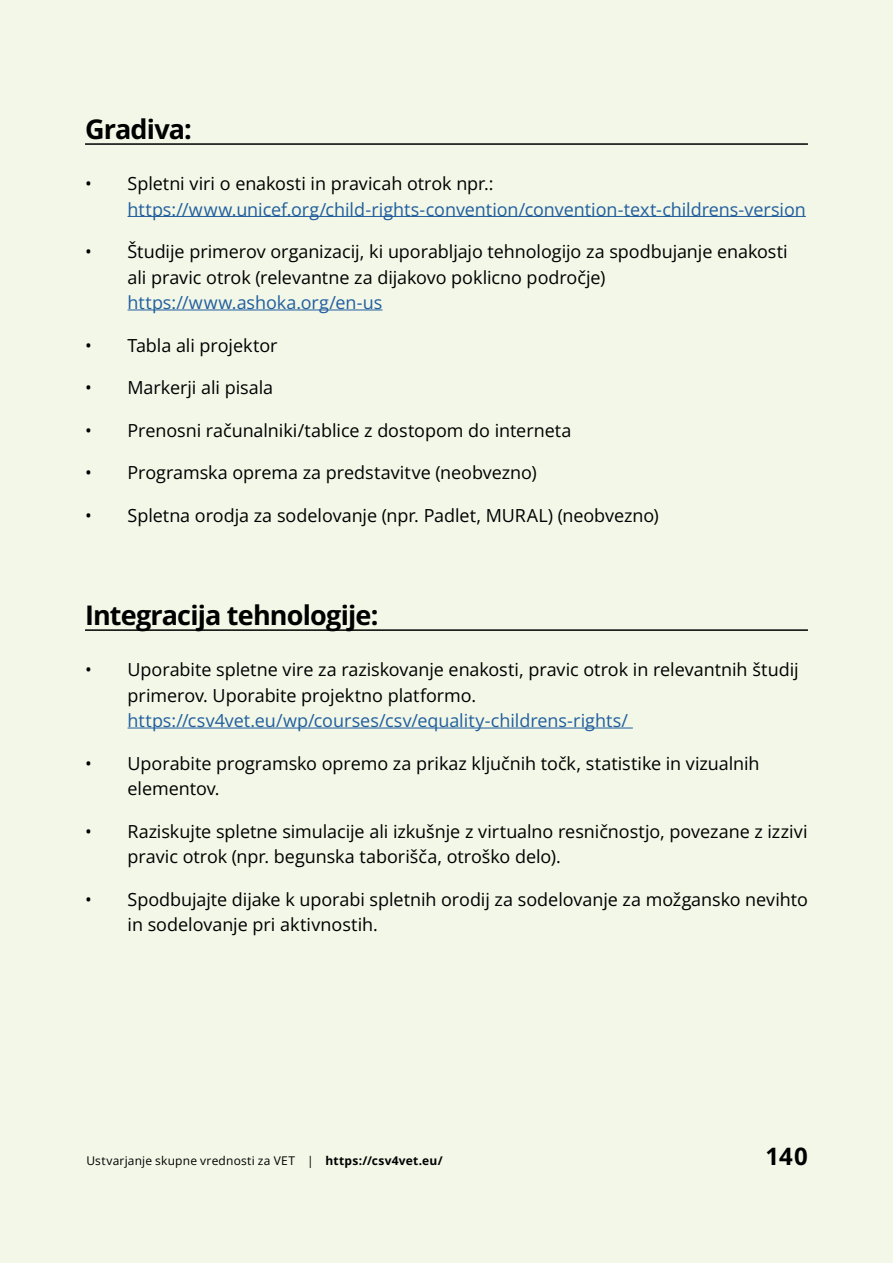
<style>
.page{position:relative;width:893px;height:1263px;background:#f2f7e7}
.page>*{position:absolute;margin:0;border:0;box-sizing:border-box;transform-origin:0 0}
.Objective-Heading{font:700 27px "Open Sans";letter-spacing:-.03em;color:#000}
.t1{font:700 24px "Open Sans";color:#000}
.t2{font:18px/25.5px "Open Sans";letter-spacing:-.005em;color:#000}
.t3{font:18px/25.5px "Open Sans";letter-spacing:-.005em;color:#215e9e}
.t4{font:12px "Open Sans";letter-spacing:.02em;color:#000}
.s1{color:#000}
.s2{color:#215e9e}
.s3{font-weight:700}
</style>
<div class="page">
<hr style="left:85px;top:143px;width:723px;height:2px;background:#000">
<hr style="left:128px;top:216px;width:678px;height:1px;background:#215e9e">
<hr style="left:128px;top:310px;width:254px;height:1px;background:#215e9e">
<hr style="left:85px;top:629px;width:723px;height:2px;background:#000">
<hr style="left:128px;top:728px;width:505px;height:1px;background:#215e9e">
<p class="Objective-Heading" style="left:85px;top:110px;width:108px">Gradiva:</p>
<p class="t3" style="left:128px;top:170px;width:680px;text-indent:-43px"><span class="s1">• Spletni viri o enakosti in pravicah otrok npr.: </span>https://www.unicef.org/child-rights-convention/convention-text-childrens-version</p>
<p class="t2" style="left:128px;top:238px;width:662px;text-indent:-43px">• Študije primerov organizacij, ki uporabljajo tehnologijo za spodbujanje enakosti ali pravic otrok (relevantne za dijakovo poklicno področje) <span class="s2">https://www.ashoka.org/en-us</span></p>
<p class="t2" style="left:85px;top:332px;width:194px">• Tabla ali projektor</p>
<p class="t2" style="left:85px;top:374px;width:190px">• Markerji ali pisala</p>
<p class="t2" style="left:85px;top:417px;width:488px">• Prenosni računalniki/tablice z dostopom do interneta</p>
<p class="t2" style="left:85px;top:459px;width:453px">• Programska oprema za predstavitve (neobvezno)</p>
<p class="t2" style="left:85px;top:502px;width:575px">• Spletna orodja za sodelovanje (npr. Padlet, MURAL) (neobvezno)</p>
<p class="Objective-Heading" style="left:85px;top:596px;width:295px">Integracija tehnologije:</p>
<p class="t2" style="left:128px;top:656px;width:673px;text-indent:-43px">• Uporabite spletne vire za raziskovanje enakosti, pravic otrok in relevantnih študij primerov. Uporabite projektno platformo. <span class="s2">https://csv4vet.eu/wp/courses/csv/equality-childrens-rights/</span></p>
<p class="t2" style="left:128px;top:750px;width:633px;text-indent:-43px">• Uporabite programsko opremo za prikaz ključnih točk, statistike in vizualnih elementov.</p>
<p class="t2" style="left:128px;top:818px;width:681px;text-indent:-43px">• Raziskujte spletne simulacije ali izkušnje z virtualno resničnostjo, povezane z izzivi pravic otrok (npr. begunska taborišča, otroško delo).</p>
<p class="t2" style="left:128px;top:886px;width:682px;text-indent:-43px">• Spodbujajte dijake k uporabi spletnih orodij za sodelovanje za možgansko nevihto in sodelovanje pri aktivnostih.</p>
<p class="t4" style="left:86px;top:1152px;width:358px">Ustvarjanje skupne vrednosti za VET | <span class="s3">https://csv4vet.eu/</span></p>
<h2 class="t1" style="left:766px;top:1139px;width:44px">140</h2>
</div>
